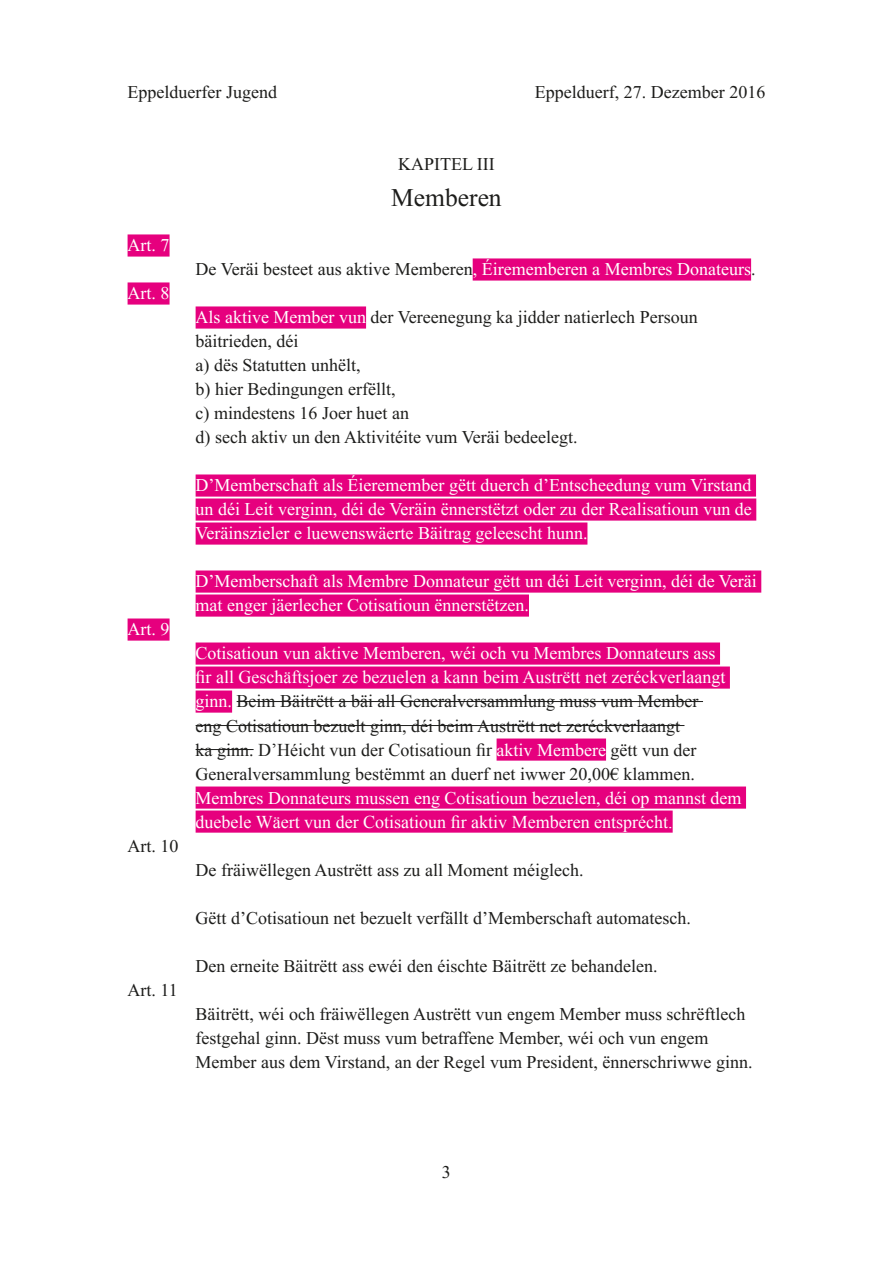
<style>
.page{position:relative;width:893px;height:1263px;background:#fff}
.page>*{position:absolute;margin:0;border:0;box-sizing:border-box;transform-origin:0 0}
.Kapitel_Titel{font:25.5px "Times New Roman";color:#1d1d1b}
.Artikel_Text{font:18px/24px "Times New Roman";color:#1d1d1b}
.Artikel_Text-2{font:18px/24px "Times New Roman";color:#fff;text-align:justify}
.Artikel{font:18px "Times New Roman";color:#fff}
.Artikel-2{font:18px "Times New Roman";color:#1d1d1b}
.Kapitel{font:18px "Times New Roman";color:#1d1d1b}
.s1{color:#fff}
.s2{font-family:"Times New Roman PSMT2";color:#fff}
.s3{font-family:"Times New Roman PSMT2"}
</style>
<div class="page">
<div style="left:128px;top:234px;width:42px;height:23px;background:#e6007e"></div>
<div style="left:473px;top:258px;width:278px;height:23px;background:#e6007e"></div>
<div style="left:128px;top:282px;width:42px;height:23px;background:#e6007e"></div>
<div style="left:196px;top:306px;width:170px;height:23px;background:#e6007e"></div>
<div style="left:196px;top:474px;width:560px;height:23px;background:#e6007e"></div>
<div style="left:196px;top:498px;width:560px;height:23px;background:#e6007e"></div>
<div style="left:196px;top:522px;width:391px;height:23px;background:#e6007e"></div>
<div style="left:196px;top:570px;width:565px;height:23px;background:#e6007e"></div>
<div style="left:196px;top:594px;width:333px;height:23px;background:#e6007e"></div>
<div style="left:128px;top:618px;width:42px;height:23px;background:#e6007e"></div>
<div style="left:196px;top:642px;width:524px;height:23px;background:#e6007e"></div>
<div style="left:196px;top:666px;width:534px;height:23px;background:#e6007e"></div>
<div style="left:196px;top:690px;width:36px;height:23px;background:#e6007e"></div>
<div style="left:497px;top:738px;width:109px;height:23px;background:#e6007e"></div>
<div style="left:196px;top:786px;width:550px;height:23px;background:#e6007e"></div>
<div style="left:196px;top:810px;width:477px;height:23px;background:#e6007e"></div>
<hr style="left:237px;top:701px;width:466px;height:1px;background:#1d1d1b">
<hr style="left:196px;top:725px;width:488px;height:1px;background:#1d1d1b">
<hr style="left:196px;top:749px;width:58px;height:1px;background:#1d1d1b">
<p class="Artikel_Text" style="left:128px;top:79px;width:151px">Eppelduerfer Jugend</p>
<p class="Artikel_Text" style="left:535px;top:79px;width:232px">Eppelduerf, 27. Dezember 2016</p>
<p class="Artikel" style="left:128px;top:233px;width:43px">Art. 7</p>
<p class="Artikel" style="left:128px;top:281px;width:43px">Art. 8</p>
<p class="Artikel" style="left:128px;top:617px;width:43px">Art. 9</p>
<p class="Artikel-2" style="left:128px;top:833px;width:52px">Art. 10</p>
<p class="Artikel-2" style="left:128px;top:977px;width:52px">Art. 11</p>
<p class="Kapitel" style="left:398px;top:152px;width:98px">KAPITEL III</p>
<p class="Kapitel_Titel" style="left:391px;top:181px;width:112px">Memberen</p>
<p class="Artikel_Text" style="left:196px;top:257px;width:561px">De Veräi besteet aus aktive Memberen<span class="s1">, Éirememberen a Membres Donateurs</span>.</p>
<p class="Artikel_Text" style="left:196px;top:305px;width:504px"><span class="s1">Als aktive Member vun</span> der Vereenegung ka jidder natierlech Persoun bäitrieden, déi</p>
<p class="Artikel_Text" style="left:196px;top:353px;width:166px">a) dës Statutten unhëlt,</p>
<p class="Artikel_Text" style="left:196px;top:377px;width:201px">b) hier Bedingungen erfëllt,</p>
<p class="Artikel_Text" style="left:196px;top:401px;width:215px">c) mindestens 16 Joer huet an</p>
<p class="Artikel_Text" style="left:196px;top:425px;width:384px">d) sech aktiv un den Aktivitéite vum Veräi bedeelegt.</p>
<p class="Artikel_Text-2" style="left:196px;top:473px;width:558px">D’Memberschaft als Éieremember gëtt duerch d’Entscheedung vum Virstand un déi Leit verginn, déi de Veräin ënnerstëtzt oder zu der Realisatioun vun de Veräinszieler e luewenswäerte Bäitrag geleescht hunn.</p>
<p class="Artikel_Text-2" style="left:196px;top:569px;width:563px">D’Memberschaft als Membre Donnateur gëtt un déi Leit verginn, déi de Veräi mat enger jäerlecher Cotisatioun ënnerstëtzen.</p>
<p class="Artikel_Text" style="left:196px;top:641px;width:547px"><span class="s1">Cotisatioun vun aktive Memberen, wéi och vu Membres Donnateurs ass<br></span><span class="s2">fir all Geschäftsjoer ze bezuelen a kann beim Austrëtt net zeréckverlaangt </span><span class="s1">ginn.</span> Beim Bäitrëtt a bäi all Generalversammlung muss vum Member<br>eng Cotisatioun bezuelt ginn, déi beim Austrëtt net zeréckverlaangt<br>ka ginn. <span class="s3">D’Héicht vun der Cotisatioun fir</span> <span class="s1">aktiv Membere</span> gëtt vun der Generalversammlung bestëmmt an duerf net iwwer 20,00€ klammen.<br><span class="s1">Membres Donnateurs mussen eng Cotisatioun bezuelen, déi op mannst dem </span><span class="s2">duebele Wäert vun der Cotisatioun fir aktiv Memberen entsprécht.</span></p>
<p class="Artikel_Text" style="left:196px;top:857px;width:389px">De fräiwëllegen Austrëtt ass zu all Moment méiglech.</p>
<p class="Artikel_Text" style="left:196px;top:905px;width:497px">Gëtt d’Cotisatioun net bezuelt verfällt d’Memberschaft automatesch.</p>
<p class="Artikel_Text" style="left:196px;top:953px;width:463px">Den erneite Bäitrëtt ass ewéi den éischte Bäitrëtt ze behandelen.</p>
<p class="Artikel_Text" style="left:196px;top:1001px;width:558px">Bäitrëtt, wéi och fräiwëllegen Austrëtt vun engem Member muss schrëftlech festgehal ginn. Dëst muss vum betraffene Member, wéi och vun engem<br>Member aus dem Virstand, an der Regel vum President, ënnerschriwwe ginn.</p>
<p class="Artikel_Text" style="left:442px;top:1159px;width:10px">3</p>
</div>
